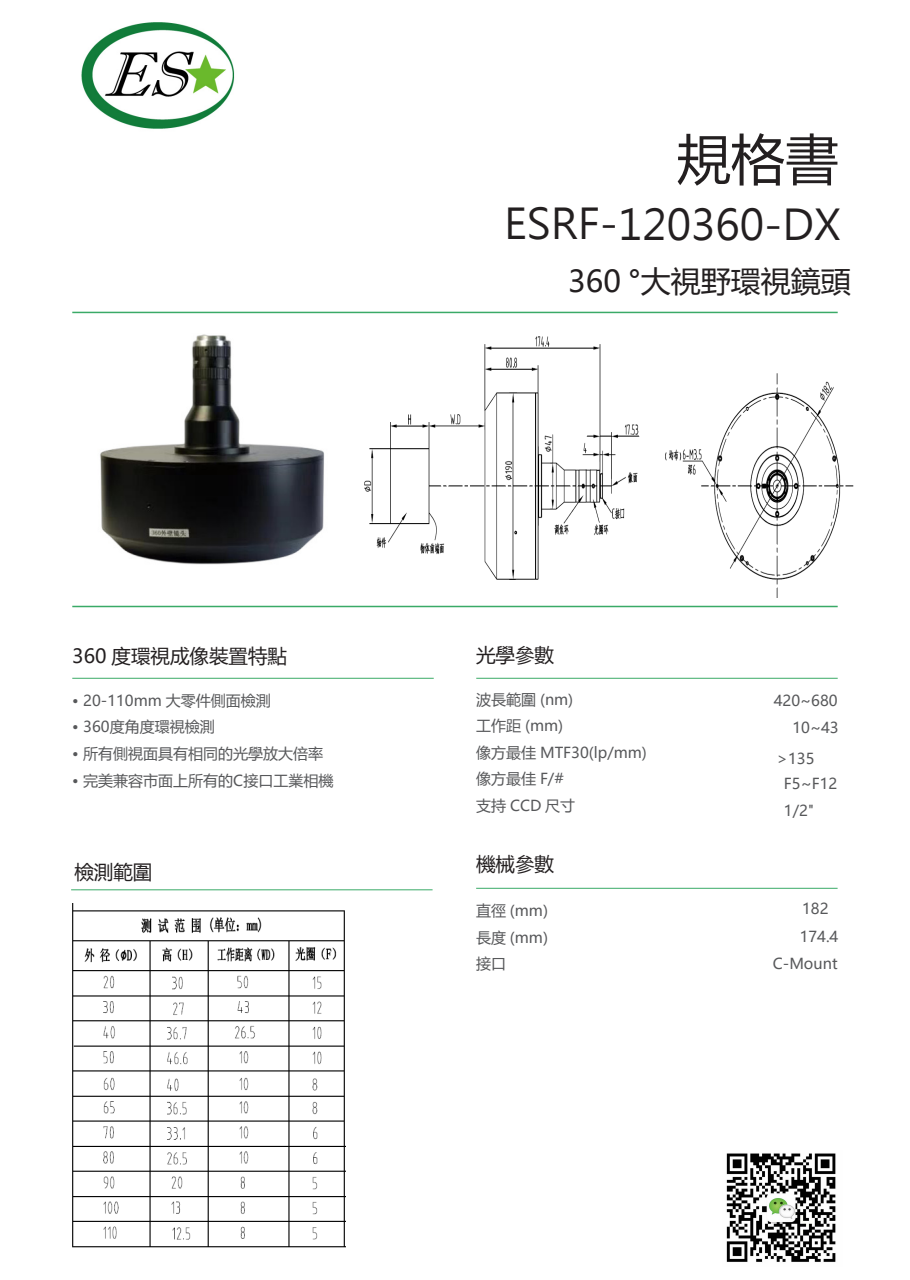
<style>
.page{position:relative;width:910px;height:1280px;background:#fff}
.page>*{position:absolute;margin:0;border:0;box-sizing:border-box;transform-origin:0 0}
.t1{font:54px "Microsoft Ya Hei";color:#231f20}
.t2{font:42px "Microsoft Jheng Hei";color:#231f20}
.t3{font:30px "Microsoft Ya Hei";color:#231f20}
.t4{font:19.5px "Microsoft Ya Hei";color:#231f20}
.t5{font:15px/26.5px "Microsoft Ya Hei";color:#57585a}
</style>
<div class="page">
<img style="left:72px;top:311px;width:313px;height:297px">
<hr style="left:72px;top:606px;width:766px;height:1px;background:#3aaa67">
<hr style="left:72px;top:312px;width:766px;height:1px;background:#3aaa67">
<hr style="left:72px;top:678px;width:362px;height:1px;background:#3aaa67">
<hr style="left:476px;top:888px;width:362px;height:1px;background:#3aaa67">
<hr style="left:476px;top:678px;width:362px;height:1px;background:#3aaa67">
<hr style="left:71px;top:889px;width:362px;height:1px;background:#3aaa67">
<img style="left:81px;top:22px;width:154px;height:107px">
<img style="left:726px;top:1153px;width:110px;height:109px">
<img style="left:342px;top:321px;width:512px;height:276px">
<img style="left:72px;top:903px;width:273px;height:345px">
<h3 class="t4" style="left:72px;top:643px;width:216px">360 度環視成像裝置特點</h3>
<p class="t5" style="left:72px;top:687px;width:200px">• 20-110mm 大零件側面檢測</p>
<p class="t5" style="left:72px;top:713px;width:144px">• 360度角度環視檢測</p>
<p class="t5" style="left:72px;top:740px;width:253px">• 所有側視面具有相同的光學放大倍率</p>
<p class="t5" style="left:72px;top:767px;width:263px">• 完美兼容市面上所有的C接口工業相機</p>
<h3 class="t4" style="left:74px;top:858px;width:79px">檢測範圍</h3>
<h1 class="t1" style="left:677px;top:122px;width:163px">規格書</h1>
<h2 class="t2" style="left:504px;top:198px;width:338px">ESRF-120360-DX</h2>
<h3 class="t3" style="left:568px;top:261px;width:284px">360 °大視野環視鏡頭</h3>
<h3 class="t4" style="left:476px;top:642px;width:79px">光學參數</h3>
<p class="t5" style="left:476px;top:686px;width:172px">波長範圍 (nm)<br>工作距 (mm)<br>像方最佳 MTF30(lp/mm)像方最佳 F/#<br>支持 CCD 尺寸</p>
<h3 class="t4" style="left:476px;top:851px;width:79px">機械參數</h3>
<p class="t5" style="left:476px;top:897px;width:73px;line-height:26.1px;text-align:justify">直徑 (mm)長度 (mm)接口</p>
<p class="t5" style="left:774px;top:687px;width:66px;text-align:right">420~680<br>10~43</p>
<p class="t5" style="left:784px;top:746px;width:55px;line-height:24.9px;text-indent:-7px">&gt;135<br>F5~F12</p>
<p class="t5" style="left:784px;top:797px;width:32px">1/2"</p>
<p class="t5" style="left:802px;top:895px;width:28px">182</p>
<p class="t5" style="left:800px;top:923px;width:40px">174.4</p>
<p class="t5" style="left:773px;top:950px;width:66px">C-Mount</p>
</div>
